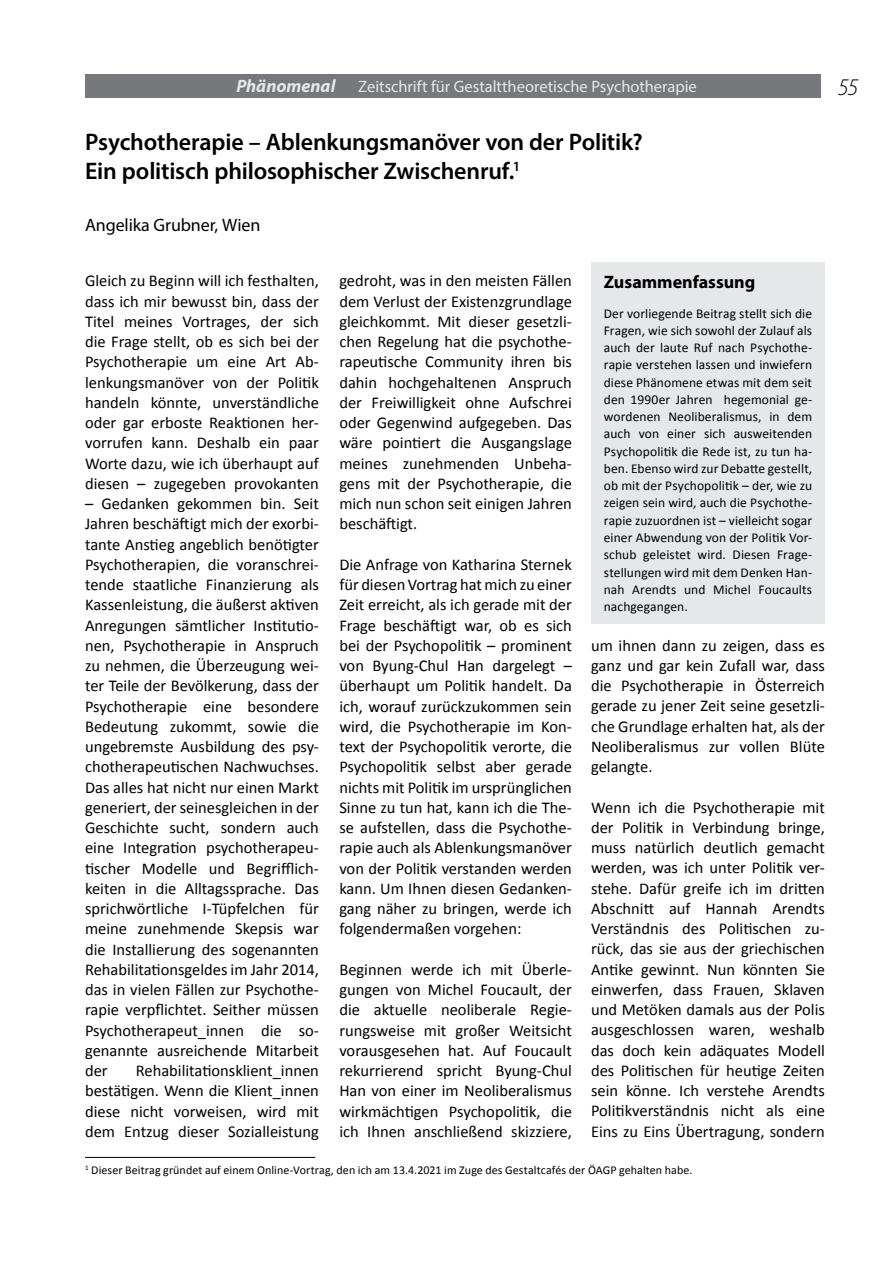
<style>
.page{position:relative;width:893px;height:1263px;background:#fff}
.page>*{position:absolute;margin:0;border:0;box-sizing:border-box;transform-origin:0 0}
.t1{font:600 24px/28.8px "Myriad Pro";letter-spacing:-.005em;color:#000}
.t2{font:italic 300 24px "Myriad Pro";color:#000}
.t3{font:18px "Myriad Pro";letter-spacing:-.005em;color:#000}
.t4{font:700 18px "Myriad Pro";color:#000}
.t5{font:italic 700 18px "Myriad Pro";color:#e6e7e8}
.t6{font:16.5px/20.2px "Calibri";color:#000;text-align:justify}
.t7{font:16.5px "Myriad Pro";color:#e6e7e8}
.t8{font:13.5px/17.2px "Calibri";letter-spacing:.005em;color:#000;text-align:justify}
.t9{font:12px "Calibri";letter-spacing:.005em;color:#000}
</style>
<div class="page">
<div style="left:85px;top:74px;width:736px;height:24px;background:#77787b"></div>
<div style="left:591px;top:262px;width:234px;height:362px;background:#e6e7e8"></div>
<hr style="left:85px;top:1157px;width:230px;height:1px;background:#000">
<p class="t5" style="left:236px;top:74px;width:101px">Phänomenal</p>
<p class="t7" style="left:358px;top:76px;width:340px">Zeitschrift für Gestalttheoretische Psychotherapie</p>
<h1 class="t2" style="left:838px;top:72px;width:22px">55</h1>
<h1 class="t1" style="left:85px;top:127px;width:559px">Psychotherapie – Ablenkungsmanöver von der Politik?<br>Ein politisch philosophischer Zwischenruf.<sup>1</sup></h1>
<p class="t3" style="left:85px;top:214px;width:177px">Angelika Grubner, Wien</p>
<p class="t6" style="left:85px;top:272px;width:235px">Gleich zu Beginn will ich festhalten, dass ich mir bewusst bin, dass der Titel meines Vortrages, der sich die Frage stellt, ob es sich bei der Psychotherapie um eine Art Ab&shy;lenkungsmanöver von der Politik handeln könnte, unverständliche oder gar erboste Reaktionen her&shy;vorrufen kann. Deshalb ein paar Worte dazu, wie ich überhaupt auf diesen – zugegeben provokanten</p>
<p class="t6" style="left:85px;top:495px;width:235px">– Gedanken gekommen bin. Seit Jahren beschäftigt mich der exorbi&shy;tante Anstieg angeblich benötigter Psychotherapien, die voranschrei&shy;tende staatliche Finanzierung als Kassenleistung, die äußerst aktiven Anregungen sämtlicher Institutio&shy;nen, Psychotherapie in Anspruch zu nehmen, die Überzeugung wei&shy;ter Teile der Bevölkerung, dass der Psychotherapie eine besondere Bedeutung zukommt, sowie die ungebremste Ausbildung des psy&shy;chotherapeutischen Nachwuchses.<br>Das alles hat nicht nur einen Markt generiert, der seinesgleichen in der Geschichte sucht, sondern auch eine Integration psychotherapeu&shy;tischer Modelle und Begrifflich&shy;keiten in die Alltagssprache. Das sprichwörtliche I-Tüpfelchen für meine zunehmende Skepsis war die Installierung des sogenannten Rehabilitationsgeldes im Jahr 2014, das in vielen Fällen zur Psychothe&shy;rapie verpflichtet. Seither müssen Psychotherapeut_innen die so&shy;genannte ausreichende Mitarbeit der</p>
<p class="t6" style="left:339px;top:272px;width:234px">gedroht, was in den meisten Fällen dem Verlust der Existenzgrundlage gleichkommt. Mit dieser gesetzli&shy;chen Regelung hat die psychothe&shy;rapeutische Community ihren bis dahin hochgehaltenen Anspruch der Freiwilligkeit ohne Aufschrei oder Gegenwind aufgegeben. Das wäre pointiert die Ausgangslage meines zunehmenden Unbeha&shy;gens mit der Psychotherapie, die mich nun schon seit einigen Jahren beschäftigt.</p>
<p class="t6" style="left:339px;top:556px;width:234px">Die Anfrage von Katharina Sternek für diesen Vortrag hat mich zu einer Zeit erreicht, als ich gerade mit der Frage beschäftigt war, ob es sich bei der Psychopolitik – prominent von Byung-Chul Han dargelegt – überhaupt um Politik handelt. Da ich, worauf zurückzukommen sein wird, die Psychotherapie im Kon&shy;text der Psychopolitik verorte, die Psychopolitik selbst aber gerade nichts mit Politik im ursprünglichen Sinne zu tun hat, kann ich die The&shy;se aufstellen, dass die Psychothe&shy;rapie auch als Ablenkungsmanöver von der Politik verstanden werden kann. Um Ihnen diesen Gedanken&shy;gang näher zu bringen, werde ich folgendermaßen vorgehen:</p>
<p class="t6" style="left:339px;top:960px;width:234px">Beginnen werde ich mit Überle&shy;gungen von Michel Foucault, der die aktuelle neoliberale Regie&shy;rungsweise mit großer Weitsicht vorausgesehen hat. Auf Foucault rekurrierend spricht Byung-Chul Han von einer im Neoliberalismus wirkmächtigen Psychopolitik, die ich Ihnen anschließend skizziere,</p>
<p class="t4" style="left:604px;top:271px;width:153px">Zusammenfassung</p>
<p class="t8" style="left:604px;top:306px;width:210px">Der vorliegende Beitrag stellt sich die Fragen, wie sich sowohl der Zulauf als auch der laute Ruf nach Psychothe&shy;rapie verstehen lassen und inwiefern diese Phänomene etwas mit dem seit den 1990er Jahren hegemonial ge&shy;wordenen Neoliberalismus, in dem auch von einer sich ausweitenden Psychopolitik die Rede ist, zu tun ha&shy;ben. Ebenso wird zur Debatte gestellt, ob mit der Psychopolitik – der, wie zu zeigen sein wird, auch die Psychothe&shy;rapie zuzuordnen ist – vielleicht sogar einer Abwendung von der Politik Vor&shy;schub geleistet wird. Diesen Frage&shy;stellungen wird mit dem Denken Han&shy;nah Arendts und Michel Foucaults nachgegangen.</p>
<p class="t6" style="left:591px;top:636px;width:235px">um ihnen dann zu zeigen, dass es ganz und gar kein Zufall war, dass die Psychotherapie in Österreich gerade zu jener Zeit seine gesetzli&shy;che Grundlage erhalten hat, als der Neoliberalismus zur vollen Blüte gelangte.</p>
<p class="t6" style="left:591px;top:798px;width:235px">Wenn ich die Psychotherapie mit der Politik in Verbindung bringe, muss natürlich deutlich gemacht werden, was ich unter Politik ver&shy;stehe. Dafür greife ich im dritten Abschnitt auf Hannah Arendts Verständnis des Politischen zu&shy;rück, das sie aus der griechischen Antike gewinnt. Nun könnten Sie einwerfen, dass Frauen, Sklaven und Metöken damals aus der Polis ausgeschlossen waren, weshalb das doch kein adäquates Modell des Politischen für heutige Zeiten sein könne. Ich verstehe Arendts Politikverständnis nicht als eine Eins zu Eins Übertragung, sondern</p>
<p class="t6" style="left:85px;top:1062px;width:235px;text-indent:51px">Rehabilitationsklient_innen bestätigen. Wenn die Klient_innen diese nicht vorweisen, wird mit dem Entzug dieser Sozialleistung</p>
<p class="t9" style="left:85px;top:1165px;width:609px"><sup>1</sup> Dieser Beitrag gründet auf einem Online-Vortrag, den ich am 13.4.2021 im Zuge des Gestaltcafés der ÖAGP gehalten habe.</p>
</div>
